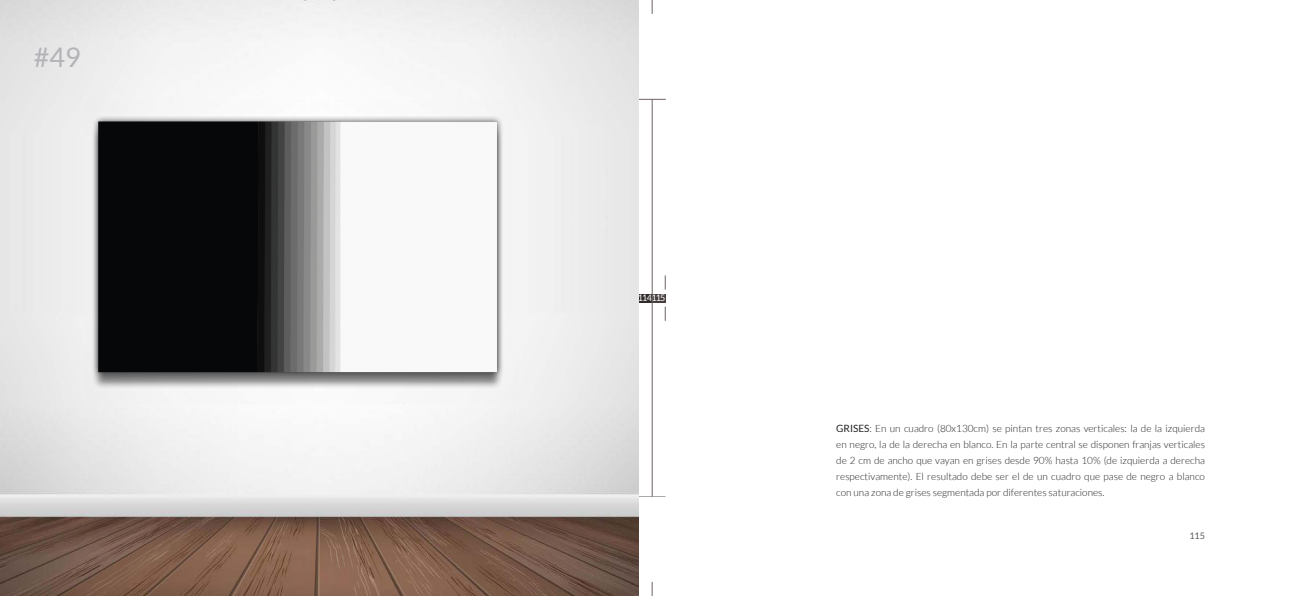
<style>
.page{position:relative;width:1304px;height:596px;background:#fff}
.page>*{position:absolute;margin:0;border:0;box-sizing:border-box;transform-origin:0 0}
.Nº{font:27px "Lato";color:#b2b3b7}
.Cuerpo{font:300 10px/16px "Lato";color:#231f20;text-align:justify}
.t1{font:9px "Lato";letter-spacing:-.085em;color:#fff}
.t2{font:9px "Lato";color:#57585a}
.s1{font-weight:400}
</style>
<div class="page">
<svg style="left:639px;top:99px;width:27px;height:1px"></svg>
<svg style="left:639px;top:496px;width:26px;height:1px"></svg>
<div style="left:651px;top:294px;width:14px;height:8px;background:#463f3d"></div>
<div style="left:638px;top:294px;width:14px;height:8px;background:#302a28"></div>
<hr style="left:652px;top:99px;width:1px;height:397px;background:#6b6360">
<svg style="left:665px;top:275px;width:1px;height:14px"></svg>
<svg style="left:665px;top:306px;width:1px;height:14px"></svg>
<svg style="left:652px;top:0;width:1px;height:14px"></svg>
<svg style="left:652px;top:581px;width:1px;height:14px"></svg>
<img style="left:0;top:0;width:639px;height:595px">
<img style="left:86px;top:101px;width:433px;height:302px">
<p class="Nº" style="left:34px;top:42px;width:48px">#49</p>
<p class="t1" style="left:638px;top:293px;width:29px">114115</p>
<p class="Cuerpo" style="left:836px;top:420px;width:370px"><span class="s1">GRISES</span>: En un cuadro (80x130cm) se pintan tres zonas verticales: la de la izquierda en negro, la de la derecha en blanco. En la parte central se disponen franjas verticales de 2 cm de ancho que vayan en grises desde 90% hasta 10% (de izquierda a derecha respectivamente). El resultado debe ser el de un cuadro que pase de negro a blanco con una zona de grises segmentada por diferentes saturaciones.</p>
<p class="t2" style="left:1189px;top:530px;width:17px">115</p>
</div>
